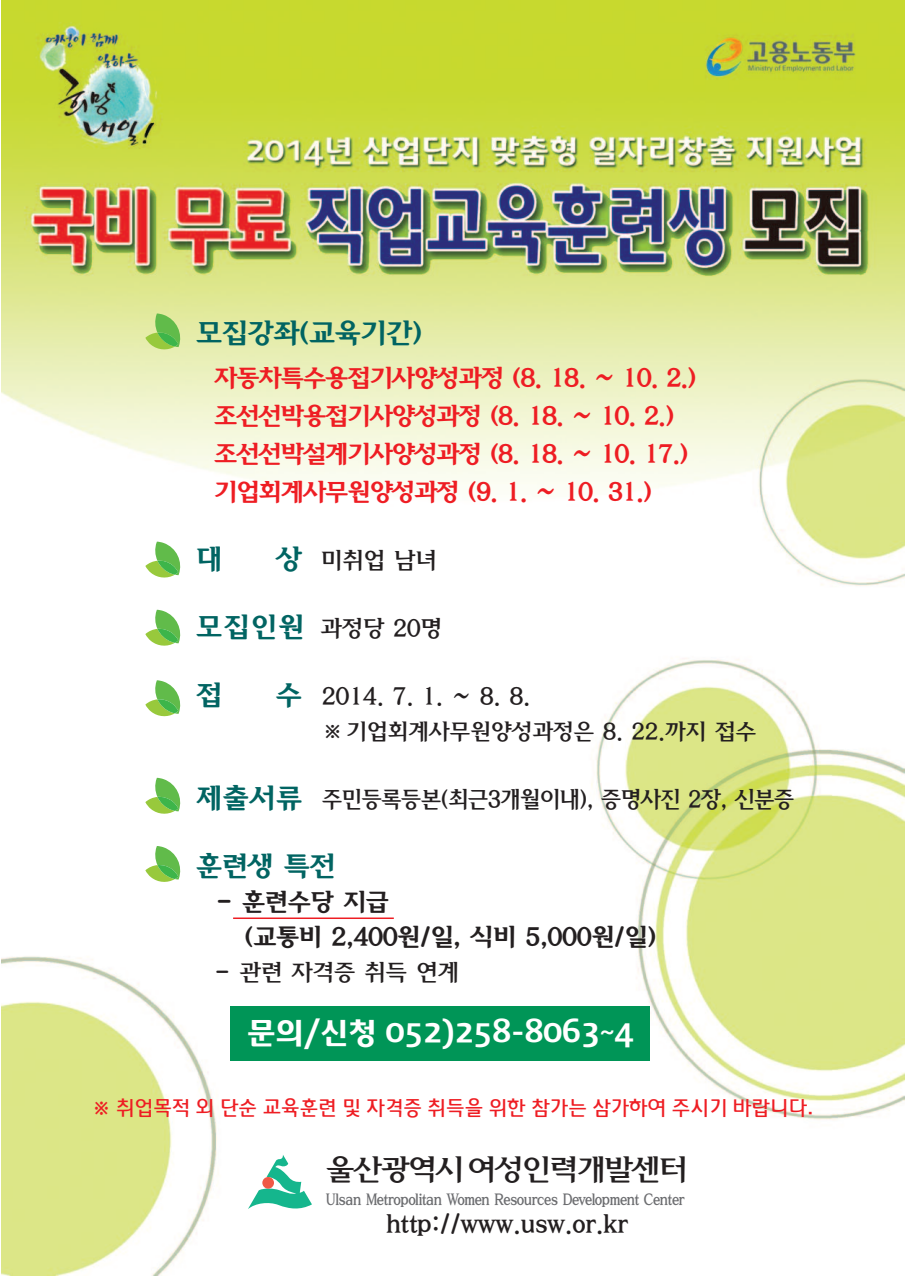
<style>
.page{position:relative;width:906px;height:1276px;background:#fff}
.page>*{position:absolute;margin:0;border:0;box-sizing:border-box;transform-origin:0 0}
.t1{font:700 28.5px "Daum Semi";color:#fff}
.t2{font:500 28.5px "Korean HSE";letter-spacing:-.085em;color:#231f20;scale:1.05 1}
.t3{font:700 27px "Korean HSE";letter-spacing:-.05em;color:#016462}
.t4{font:700 24px/38px "Korean HSE";letter-spacing:-.075em;color:#ee1d23}
.t5{font:700 24px/35px "Korean HSE";letter-spacing:-.05em;color:#231f20}
.t6{font:500 24px "Korean HSE";letter-spacing:-.05em;color:#231f20}
.t7{font:500 22.5px "Korean HSE";letter-spacing:-.075em;color:#231f20}
.t8{font:500 22.5px "Korean HSE";letter-spacing:-.075em;color:#231f20;scale:.95 1}
.t9{font:500 21.75px "Korean HSE";letter-spacing:-.05em;color:#231f20}
.t10{font:19.5px "Daum Regular";color:#ee1d23;scale:.95 1}
.t11{font:500 15px "Korean HSE";letter-spacing:-.085em;color:#6c6d70;scale:.9 1}
.s1{font-weight:700;font-size:27px;color:#016462}
</style>
<div class="page">
<img style="left:2px;top:0;width:902px;height:1276px">
<div style="left:231px;top:1007px;width:419px;height:54px;background:#009557"></div>
<svg style="left:145px;top:313px;width:35px;height:36px"></svg>
<svg style="left:145px;top:541px;width:35px;height:36px"></svg>
<svg style="left:145px;top:610px;width:35px;height:35px"></svg>
<svg style="left:145px;top:680px;width:35px;height:36px"></svg>
<svg style="left:145px;top:778px;width:35px;height:35px"></svg>
<svg style="left:145px;top:846px;width:35px;height:36px"></svg>
<hr style="left:233px;top:917px;width:161px;height:2px;background:#ee1d23">
<svg style="left:248px;top:1154px;width:64px;height:55px"></svg>
<div style="left:262px;top:1177px;width:12px;height:11px;background:#f05946;border-radius:50%"></div>
<p class="t3" style="left:196px;top:319px;width:229px">모집강좌(교육기간)</p>
<p class="t4" style="left:214px;top:359px;width:485px">자동차특수용접기사양성과정 (8. 18. ~ 10. 2.) 조선선박용접기사양성과정 (8. 18. ~ 10. 2.) 조선선박설계기사양성과정 (8. 18. ~ 10. 17.) 기업회계사무원양성과정 (9. 1. ~ 10. 31.)</p>
<p class="t3" style="left:196px;top:544px;width:28px">대</p>
<p class="t7" style="left:275px;top:548px;width:163px"><span class="s1">상</span> 미취업 남녀</p>
<p class="t7" style="left:196px;top:616px;width:248px"><span class="s1">모집인원</span> 과정당 20명</p>
<p class="t3" style="left:196px;top:680px;width:28px">접</p>
<p class="t7" style="left:275px;top:684px;width:257px"><span class="s1">수</span> 2014. 7. 1. ~ 8. 8.</p>
<p class="t9" style="left:322px;top:719px;width:436px">※기업회계사무원양성과정은 8. 22.까지 접수</p>
<p class="t8" style="left:196px;top:787px;width:632px"><span class="s1">제출서류</span> 주민등록등본(최근3개월이내), 증명사진 2장, 신분증</p>
<p class="t3" style="left:196px;top:851px;width:142px">훈련생 특전</p>
<p class="t5" style="left:244px;top:884px;width:415px;text-indent:-29px">- 훈련수당 지급<br>(교통비 2,400원/일, 식비 5,000원/일)</p>
<p class="t7" style="left:214px;top:959px;width:247px">- 관련 자격증 취득 연계</p>
<p class="t1" style="left:247px;top:1017px;width:388px">문의/신청 052)258-8063~4</p>
<p class="t10" style="left:92px;top:1097px;width:761px">※ 취업목적 외 단순 교육훈련 및 자격증 취득을 위한 참가는 삼가하여 주시기 바랍니다.</p>
<p class="t2" style="left:325px;top:1153px;width:347px">울산광역시여성인력개발센터</p>
<p class="t11" style="left:325px;top:1191px;width:401px">Ulsan Metropolitan Women Resources Development Center</p>
<p class="t6" style="left:386px;top:1211px;width:244px">http://www.usw.or.kr</p>
</div>
